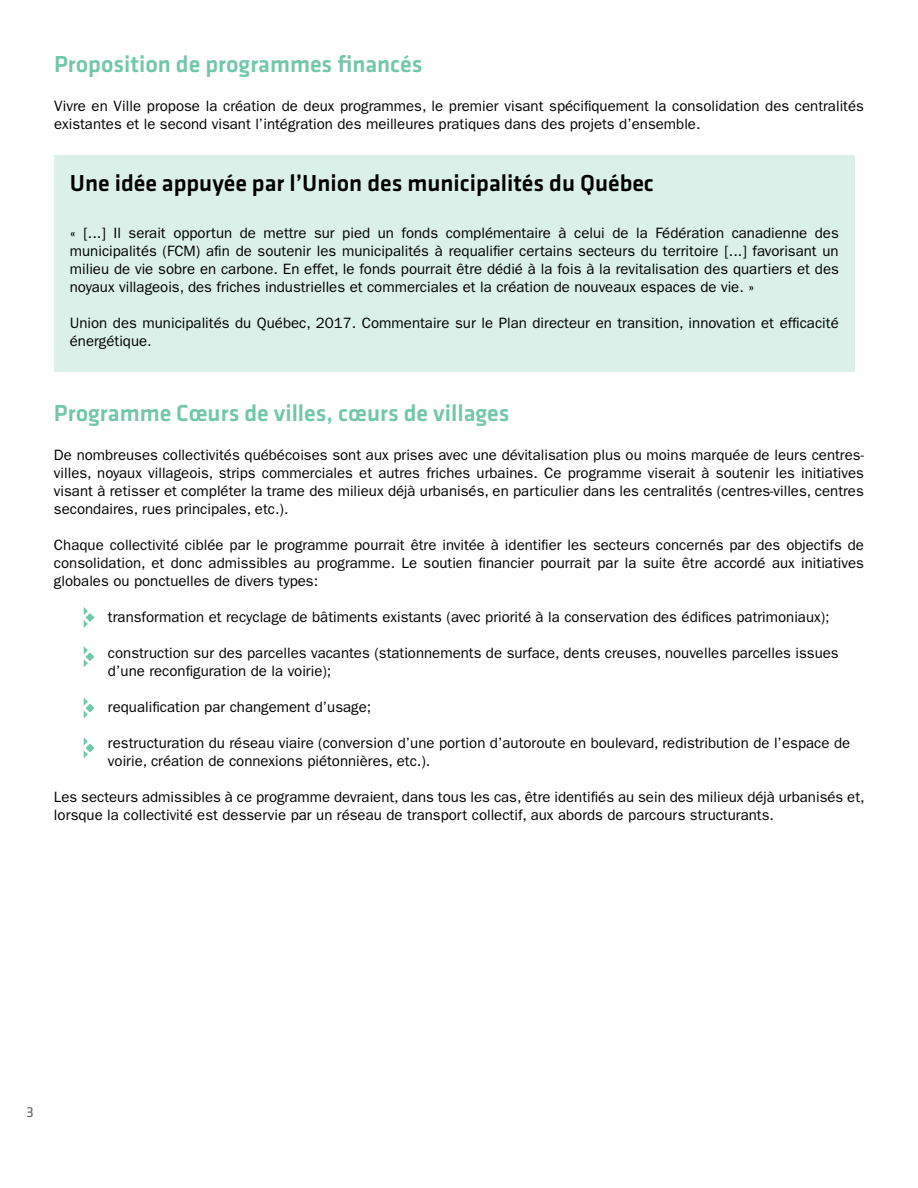
<style>
.page{position:relative;width:918px;height:1188px;background:#fff}
.page>*{position:absolute;margin:0;border:0;box-sizing:border-box;transform-origin:0 0}
.t1{font:500 24px "Klavika Basic";color:#71c7a8}
.t2{font:500 24px "Klavika Basic";color:#000}
.t3{font:15px/18px "ITC Franklin Gothic Std";color:#000}
.t4{font:15px "Klavika Basic";color:#606163}
</style>
<div class="page">
<div style="left:54px;top:156px;width:801px;height:216px;background:#dbf0e9"></div>
<svg style="left:84px;top:607px;width:10px;height:21px"></svg>
<svg style="left:84px;top:646px;width:10px;height:21px"></svg>
<svg style="left:84px;top:698px;width:10px;height:20px"></svg>
<svg style="left:84px;top:738px;width:10px;height:20px"></svg>
<h1 class="t1" style="left:54px;top:48px;width:370px">Proposition de programmes financés</h1>
<p class="t3" style="left:54px;top:97px;width:811px">Vivre en Ville propose la création de deux programmes, le premier visant spécifiquement la consolidation des centralités existantes et le second visant l’intégration des meilleures pratiques dans des projets d’ensemble.</p>
<h1 class="t2" style="left:70px;top:167px;width:586px">Une idée appuyée par l’Union des municipalités du Québec</h1>
<p class="t3" style="left:70px;top:224px;width:771px;text-align:justify">« [...] Il serait opportun de mettre sur pied un fonds complémentaire à celui de la Fédération canadienne des municipalités (FCM) afin de soutenir les municipalités à requalifier certains secteurs du territoire [...] favorisant un milieu de vie sobre en carbone. En effet, le fonds pourrait être dédié à la fois à la revitalisation des quartiers et des noyaux villageois, des friches industrielles et commerciales et la création de nouveaux espaces de vie. »</p>
<p class="t3" style="left:70px;top:314px;width:770px">Union des municipalités du Québec, 2017. Commentaire sur le Plan directeur en transition, innovation et efficacité énergétique.</p>
<h1 class="t1" style="left:54px;top:397px;width:457px">Programme Cœurs de villes, cœurs de villages</h1>
<p class="t3" style="left:54px;top:446px;width:812px;text-align:justify">De nombreuses collectivités québécoises sont aux prises avec une dévitalisation plus ou moins marquée de leurs centres&shy;villes, noyaux villageois, strips commerciales et autres friches urbaines. Ce programme viserait à soutenir les initiatives visant à retisser et compléter la trame des milieux déjà urbanisés, en particulier dans les centralités (centres-villes, centres secondaires, rues principales, etc.).</p>
<p class="t3" style="left:54px;top:536px;width:811px;text-align:justify">Chaque collectivité ciblée par le programme pourrait être invitée à identifier les secteurs concernés par des objectifs de consolidation, et donc admissibles au programme. Le soutien financier pourrait par la suite être accordé aux initiatives globales ou ponctuelles de divers types:</p>
<p class="t3" style="left:108px;top:608px;width:723px">transformation et recyclage de bâtiments existants (avec priorité à la conservation des édifices patrimoniaux);</p>
<p class="t3" style="left:108px;top:644px;width:732px">construction sur des parcelles vacantes (stationnements de surface, dents creuses, nouvelles parcelles issues d’une reconfiguration de la voirie);</p>
<p class="t3" style="left:108px;top:698px;width:265px">requalification par changement d’usage;</p>
<p class="t3" style="left:108px;top:734px;width:744px">restructuration du réseau viaire (conversion d’une portion d’autoroute en boulevard, redistribution de l’espace de voirie, création de connexions piétonnières, etc.).</p>
<p class="t3" style="left:54px;top:788px;width:812px">Les secteurs admissibles à ce programme devraient, dans tous les cas, être identifiés au sein des milieux déjà urbanisés et, lorsque la collectivité est desservie par un réseau de transport collectif, aux abords de parcours structurants.</p>
<p class="t4" style="left:27px;top:1103px;width:9px">3</p>
</div>
